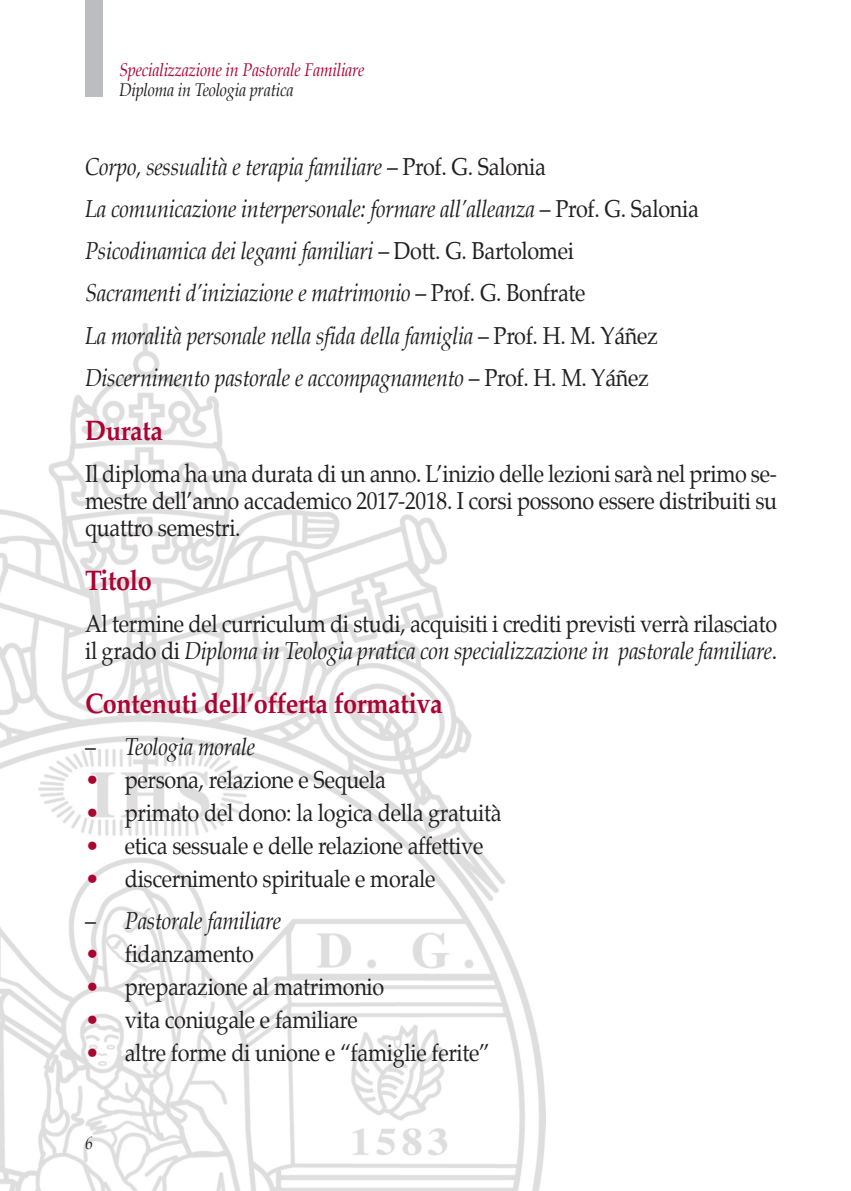
<style>
.page{position:relative;width:851px;height:1191px;background:#fff}
.page>*{position:absolute;margin:0;border:0;box-sizing:border-box;transform-origin:0 0}
.t1{font:700 28px "Palatino";letter-spacing:-.015em;color:#ab0333;scale:.9 1}
.t2{font:24px/27px "Palatino";letter-spacing:-.015em;color:#231f20;text-align:justify;scale:.9 1}
.t3{font:italic 24px/42px "Palatino";letter-spacing:-.015em;color:#231f20;scale:.9 1}
.t4{font:italic 18px "Palatino";letter-spacing:-.015em;color:#ab0333;scale:.9 1}
.t5{font:italic 18px "Palatino";letter-spacing:-.015em;color:#231f20;scale:.9 1}
.s1{font-style:normal}
.s2{font-style:italic}
.s3{color:#ab0333}
</style>
<div class="page">
<img style="left:0;top:324px;width:545px;height:867px">
<div style="left:85px;top:0;width:17px;height:96px;background:#bcbdc0"></div>
<p class="t4" style="left:119px;top:61px;width:274px">Specializzazione in Pastorale Familiare</p>
<p class="t5" style="left:119px;top:81px;width:195px">Diploma in Teologia pratica</p>
<p class="t3" style="left:85px;top:148px;width:683px">Corpo, sessualità e terapia familiare <span class="s1">– Prof. G. Salonia<br></span>La comunicazione interpersonale: formare all’alleanza <span class="s1">– Prof. G. Salonia </span>Psicodinamica dei legami familiari <span class="s1">– Dott. G. Bartolomei<br></span>Sacramenti d’iniziazione e matrimonio <span class="s1">– Prof. G. Bonfrate<br></span>La moralità personale nella sfida della famiglia <span class="s1">– Prof. H. M. Yáñez </span>Discernimento pastorale e accompagnamento <span class="s1">– Prof. H. M. Yáñez</span></p>
<p class="t1" style="left:85px;top:416px;width:88px">Durata</p>
<p class="t2" style="left:85px;top:461px;width:770px">Il diploma ha una durata di un anno. L’inizio delle lezioni sarà nel primo se&shy;mestre dell’anno accademico 2017-2018. I corsi possono essere distribuiti su quattro semestri.</p>
<p class="t1" style="left:85px;top:566px;width:76px">Titolo</p>
<p class="t2" style="left:85px;top:611px;width:770px">Al termine del curriculum di studi, acquisiti i crediti previsti verrà rilasciato il grado di <span class="s2">Diploma in Teologia pratica con specializzazione in pastorale familiare</span>.</p>
<p class="t1" style="left:85px;top:689px;width:399px">Contenuti dell’offerta formativa</p>
<p class="t3" style="left:85px;top:727px;width:191px"><span class="s1">–</span> Teologia morale</p>
<p class="t2" style="left:85px;top:767px;width:336px"><span class="s3">•</span> persona, relazione e Sequela</p>
<p class="t2" style="left:85px;top:800px;width:464px"><span class="s3">•</span> primato del dono: la logica della gratuità</p>
<p class="t2" style="left:85px;top:833px;width:444px"><span class="s3">•</span> etica sessuale e delle relazione affettive</p>
<p class="t2" style="left:85px;top:866px;width:391px"><span class="s3">•</span> discernimento spirituale e morale</p>
<p class="t3" style="left:85px;top:901px;width:219px"><span class="s1">–</span> Pastorale familiare</p>
<p class="t2" style="left:85px;top:941px;width:189px"><span class="s3">•</span> fidanzamento</p>
<p class="t2" style="left:85px;top:974px;width:334px"><span class="s3">•</span> preparazione al matrimonio</p>
<p class="t2" style="left:85px;top:1007px;width:304px"><span class="s3">•</span> vita coniugale e familiare</p>
<p class="t2" style="left:85px;top:1040px;width:451px"><span class="s3">•</span> altre forme di unione e “famiglie ferite”</p>
<p class="t5" style="left:85px;top:1134px;width:10px">6</p>
</div>
